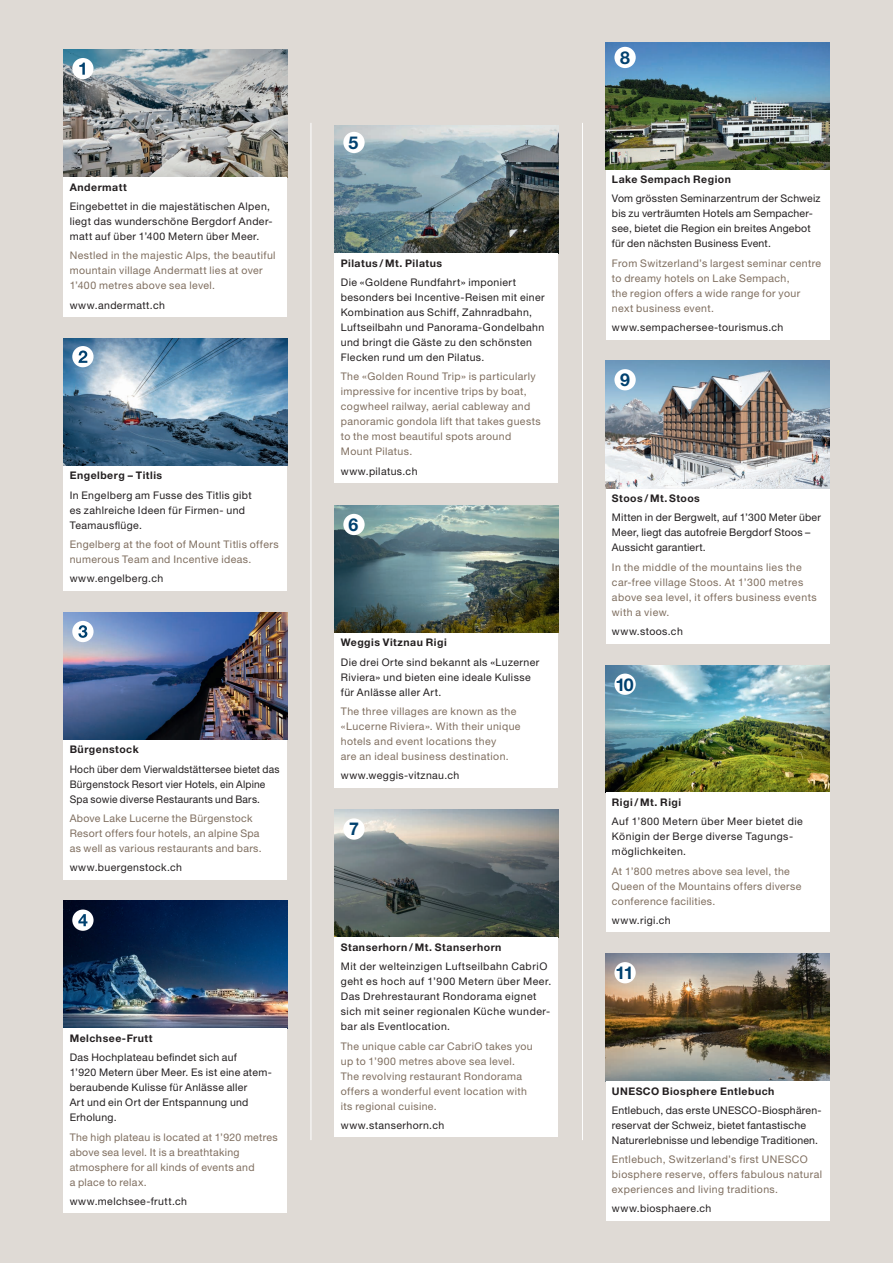
<style>
.page{position:relative;width:893px;height:1263px;background:#dfdad5}
.page>*{position:absolute;margin:0;border:0;box-sizing:border-box;transform-origin:0 0}
.t1{font:700 17.7px "Helvetica Neue LT Std";color:#01416f}
.t2{font:10.5px/15px "Helvetica Neue LT Std";letter-spacing:.035em;color:#231f20}
.t3{font:10.5px/15px "Helvetica Neue LT Std";letter-spacing:.035em;color:#7f6e5f}
.t4{font:700 10.5px "Helvetica Neue LT Std";letter-spacing:.045em;color:#231f20}
</style>
<div class="page">
<hr style="left:892px;top:0;width:1px;height:1263px;background:#01416f">
<hr style="left:310px;top:123px;width:1px;height:1017px;background:#fff">
<hr style="left:582px;top:123px;width:1px;height:1017px;background:#fff">
<img style="left:64px;top:50px;width:223px;height:127px">
<div style="left:64px;top:177px;width:223px;height:140px;background:#fff"></div>
<img style="left:64px;top:901px;width:223px;height:127px">
<div style="left:64px;top:1028px;width:223px;height:185px;background:#fff"></div>
<img style="left:64px;top:338px;width:223px;height:128px">
<div style="left:64px;top:466px;width:223px;height:124px;background:#fff"></div>
<img style="left:64px;top:612px;width:223px;height:128px">
<div style="left:64px;top:740px;width:223px;height:139px;background:#fff"></div>
<div style="left:72px;top:58px;width:22px;height:21px;background:#fff;border-radius:50%"></div>
<svg style="left:79px;top:63px;width:6px;height:12px"></svg>
<div style="left:72px;top:346px;width:22px;height:21px;background:#fff;border-radius:50%"></div>
<svg style="left:78px;top:350px;width:9px;height:13px"></svg>
<div style="left:72px;top:621px;width:22px;height:21px;background:#fff;border-radius:50%"></div>
<svg style="left:78px;top:625px;width:9px;height:13px"></svg>
<svg style="left:72px;top:909px;width:22px;height:22px"></svg>
<svg style="left:78px;top:914px;width:9px;height:12px"></svg>
<img style="left:335px;top:126px;width:223px;height:127px">
<div style="left:335px;top:253px;width:223px;height:230px;background:#fff"></div>
<img style="left:335px;top:810px;width:223px;height:127px">
<div style="left:335px;top:937px;width:223px;height:200px;background:#fff"></div>
<div style="left:343px;top:818px;width:22px;height:22px;background:#fff;border-radius:50%"></div>
<img style="left:335px;top:505px;width:223px;height:128px">
<div style="left:335px;top:633px;width:223px;height:155px;background:#fff"></div>
<div style="left:343px;top:514px;width:22px;height:21px;background:#fff;border-radius:50%"></div>
<div style="left:343px;top:132px;width:22px;height:21px;background:#fff;border-radius:50%"></div>
<img style="left:606px;top:42px;width:223px;height:128px">
<div style="left:606px;top:170px;width:223px;height:169px;background:#fff"></div>
<img style="left:606px;top:361px;width:223px;height:127px">
<div style="left:606px;top:489px;width:223px;height:154px;background:#fff"></div>
<div style="left:614px;top:369px;width:22px;height:21px;background:#fff;border-radius:50%"></div>
<img style="left:606px;top:953px;width:223px;height:128px">
<div style="left:606px;top:1081px;width:223px;height:140px;background:#fff"></div>
<div style="left:614px;top:962px;width:22px;height:21px;background:#fff;border-radius:50%"></div>
<div style="left:614px;top:47px;width:22px;height:21px;background:#fff;border-radius:50%"></div>
<img style="left:606px;top:665px;width:223px;height:128px">
<div style="left:606px;top:793px;width:223px;height:139px;background:#fff"></div>
<div style="left:614px;top:674px;width:22px;height:21px;background:#fff;border-radius:50%"></div>
<p class="t4" style="left:70px;top:180px;width:59px">Andermatt</p>
<p class="t2" style="left:70px;top:199px;width:204px">Eingebettet in die majestätischen Alpen, liegt das wunderschöne Bergdorf Ander&shy;matt auf über 1’400 Metern über Meer.</p>
<p class="t3" style="left:70px;top:248px;width:207px">Nestled in the majestic Alps, the beautiful mountain village Andermatt lies at over<br>1’400 metres above sea level.</p>
<p class="t2" style="left:70px;top:297px;width:97px">www.andermatt.ch</p>
<p class="t4" style="left:70px;top:469px;width:94px">Engelberg – Titlis</p>
<p class="t2" style="left:70px;top:487px;width:183px">In Engelberg am Fusse des Titlis gibt es zahlreiche Ideen für Firmen- und<br>Teamausflüge.</p>
<p class="t3" style="left:70px;top:536px;width:211px">Engelberg at the foot of Mount Titlis offers numerous Team and Incentive ideas.</p>
<p class="t2" style="left:70px;top:571px;width:95px">www.engelberg.ch</p>
<p class="t4" style="left:70px;top:743px;width:71px">Bürgenstock</p>
<p class="t2" style="left:70px;top:761px;width:211px">Hoch über dem Vierwaldstättersee bietet das<br>Bürgenstock Resort vier Hotels, ein Alpine<br>Spa sowie diverse Restaurants und Bars.</p>
<p class="t3" style="left:70px;top:810px;width:193px">Above Lake Lucerne the Bürgenstock<br>Resort offers four hotels, an alpine Spa as well as various restaurants and bars.</p>
<p class="t2" style="left:70px;top:860px;width:114px">www.buergenstock.ch</p>
<p class="t4" style="left:70px;top:1032px;width:84px">Melchsee-Frutt</p>
<p class="t2" style="left:70px;top:1050px;width:203px">Das Hochplateau befindet sich auf<br>1’920 Metern über Meer. Es ist eine atem&shy;beraubende Kulisse für Anlässe aller<br>Art und ein Ort der Entspannung und<br>Erholung.</p>
<p class="t3" style="left:70px;top:1129px;width:209px">The high plateau is located at 1’920 metres above sea level. It is a breathtaking atmosphere for all kinds of events and<br>a place to relax.</p>
<p class="t2" style="left:70px;top:1193px;width:119px">www.melchsee-frutt.ch</p>
<h1 class="t1" style="left:349px;top:132px;width:11px">5</h1>
<p class="t4" style="left:341px;top:257px;width:103px">Pilatus / Mt. Pilatus</p>
<p class="t2" style="left:341px;top:275px;width:205px">Die «Goldene Rundfahrt» imponiert besonders bei Incentive-Reisen mit einer Kombination aus Schiff, Zahnradbahn, Luftseilbahn und Panorama-Gondelbahn und bringt die Gäste zu den schönsten Flecken rund um den Pilatus.</p>
<p class="t3" style="left:341px;top:369px;width:201px">The «Golden Round Trip» is particularly impressive for incentive trips by boat, cogwheel railway, aerial cableway and panoramic gondola lift that takes guests to the most beautiful spots around Mount Pilatus.</p>
<p class="t2" style="left:341px;top:463px;width:78px">www.pilatus.ch</p>
<h1 class="t1" style="left:349px;top:513px;width:11px">6</h1>
<p class="t4" style="left:341px;top:636px;width:107px">Weggis Vitznau Rigi</p>
<p class="t2" style="left:341px;top:654px;width:200px">Die drei Orte sind bekannt als «Luzerner<br>Riviera» und bieten eine ideale Kulisse für Anlässe aller Art.</p>
<p class="t3" style="left:341px;top:703px;width:181px">The three villages are known as the «Lucerne Riviera». With their unique hotels and event locations they<br>are an ideal business destination.</p>
<p class="t2" style="left:341px;top:768px;width:120px">www.weggis-vitznau.ch</p>
<h1 class="t1" style="left:349px;top:818px;width:11px">7</h1>
<p class="t4" style="left:341px;top:941px;width:162px">Stanserhorn / Mt. Stanserhorn</p>
<p class="t2" style="left:341px;top:959px;width:212px">Mit der welteinzigen Luftseilbahn CabriO geht es hoch auf 1’900 Metern über Meer.<br>Das Drehrestaurant Rondorama eignet sich mit seiner regionalen Küche wunder&shy;bar als Eventlocation.</p>
<p class="t3" style="left:341px;top:1038px;width:193px">The unique cable car CabriO takes you up to 1’900 metres above sea level.<br>The revolving restaurant Rondorama offers a wonderful event location with its regional cuisine.</p>
<p class="t2" style="left:341px;top:1117px;width:105px">www.stanserhorn.ch</p>
<h1 class="t1" style="left:620px;top:47px;width:11px">8</h1>
<p class="t4" style="left:612px;top:173px;width:121px">Lake Sempach Region</p>
<p class="t2" style="left:612px;top:191px;width:210px">Vom grössten Seminarzentrum der Schweiz bis zu verträumten Hotels am Sempacher&shy;see, bietet die Region ein breites Angebot für den nächsten Business Event.</p>
<p class="t3" style="left:612px;top:255px;width:211px">From Switzerland’s largest seminar centre to dreamy hotels on Lake Sempach,<br>the region offers a wide range for your next business event.</p>
<p class="t2" style="left:612px;top:320px;width:173px">www.sempachersee-tourismus.ch</p>
<h1 class="t1" style="left:620px;top:369px;width:11px">9</h1>
<p class="t4" style="left:612px;top:492px;width:89px">Stoos / Mt. Stoos</p>
<p class="t2" style="left:612px;top:510px;width:211px">Mitten in der Bergwelt, auf 1’300 Meter über<br>Meer, liegt das autofreie Bergdorf Stoos –<br>Aussicht garantiert.</p>
<p class="t3" style="left:612px;top:559px;width:206px">In the middle of the mountains lies the car-free village Stoos. At 1’300 metres above sea level, it offers business events with a view.</p>
<p class="t2" style="left:612px;top:624px;width:72px">www.stoos.ch</p>
<h1 class="t1" style="left:615px;top:673px;width:20px">10</h1>
<p class="t4" style="left:612px;top:796px;width:71px">Rigi/ Mt. Rigi</p>
<p class="t2" style="left:612px;top:814px;width:192px">Auf 1’800 Metern über Meer bietet die<br>Königin der Berge diverse Tagungs&shy;möglichkeiten.</p>
<p class="t3" style="left:612px;top:863px;width:191px">At 1’800 metres above sea level, the<br>Queen of the Mountains offers diverse conference facilities.</p>
<p class="t2" style="left:612px;top:912px;width:60px">www.rigi.ch</p>
<h1 class="t1" style="left:616px;top:962px;width:20px">11</h1>
<p class="t4" style="left:612px;top:1084px;width:164px">UNESCO Biosphere Entlebuch</p>
<p class="t2" style="left:612px;top:1102px;width:211px">Entlebuch, das erste UNESCO-Biosphären&shy;reservat der Schweiz, bietet fantastische<br>Naturerlebnisse und lebendige Traditionen.</p>
<p class="t3" style="left:612px;top:1152px;width:212px">Entlebuch, Switzerland’s first UNESCO biosphere reserve, offers fabulous natural experiences and living traditions.</p>
<p class="t2" style="left:612px;top:1201px;width:101px">www.biosphaere.ch</p>
</div>
